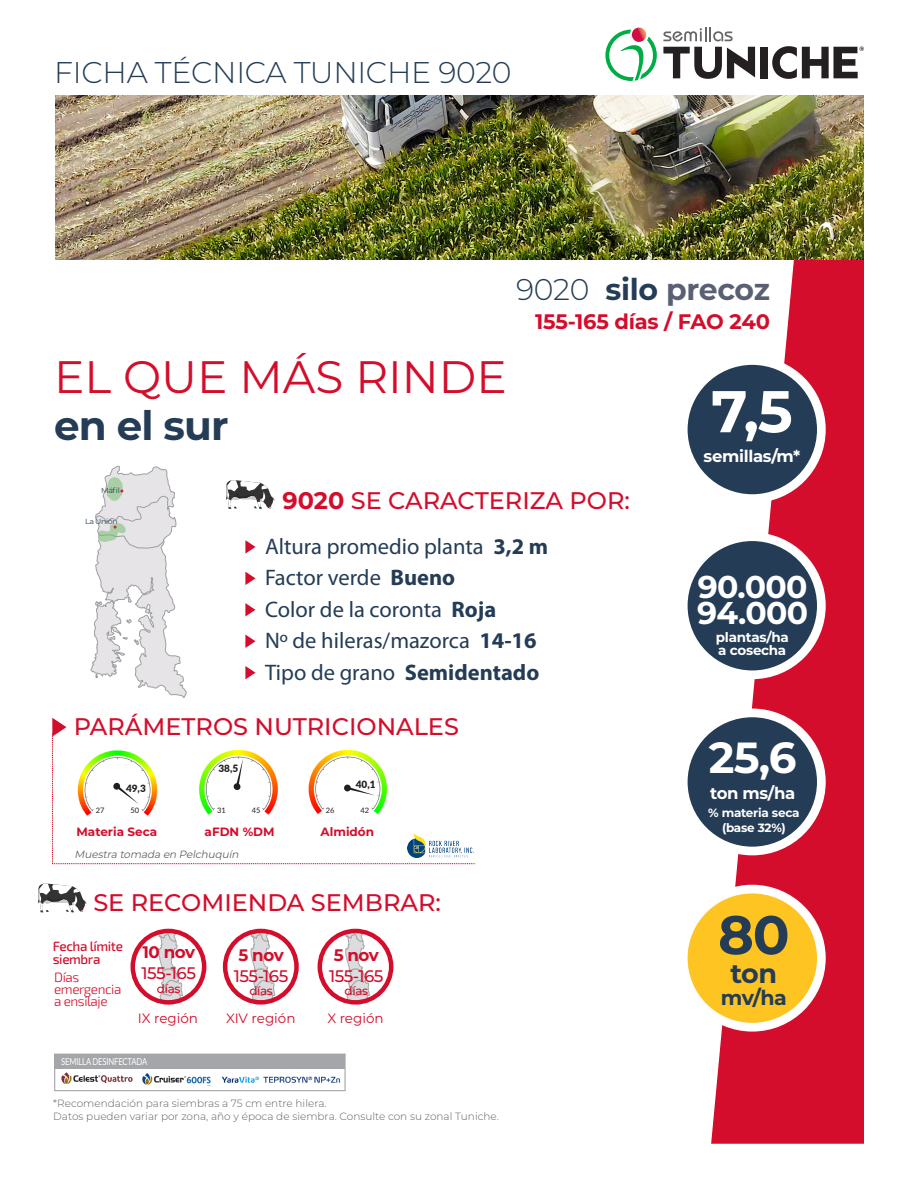
<style>
.page{position:relative;width:918px;height:1188px;background:#fff}
.page>*{position:absolute;margin:0;border:0;box-sizing:border-box;transform-origin:0 0}
.t1{font:700 58.8px "Montserrat";color:#fff}
.t2{font:700 54.3px "Montserrat";color:#243c55}
.t3{font:45.45px "Montserrat";color:#d30d2b}
.t4{font:700 43.5px "Montserrat";color:#fff}
.t5{font:700 40.5px "Montserrat";letter-spacing:-.02em;color:#243c55}
.t6{font:700 31.5px "Montserrat";letter-spacing:-.02em;color:#fff}
.t7{font:300 30px "Montserrat";letter-spacing:-.01em;color:#243c55}
.t8{font:700 30px "Montserrat";letter-spacing:-.01em;color:#5a6073}
.t9{font:700 27px "Montserrat";color:#243c55}
.t10{font:500 24px "Montserrat";color:#d30d2b}
.t11{font:22.5px "Myriad Pro";color:#243c55}
.t12{font:700 21px "Montserrat";letter-spacing:-.01em;color:#d30d2b}
.t13{font:700 20.55px "Montserrat";color:#243c55}
.t14{font:500 16.65px/21px "Montserrat";letter-spacing:-.03em;color:#d30d2b}
.t15{font:700 16.5px "Montserrat";letter-spacing:-.02em;color:#fff}
.t16{font:13.5px "Montserrat";color:#d30d2b}
.t17{font:300 13.5px "Exo 2";letter-spacing:-.03em;color:#d30d2b}
.t18{font:700 13.5px/13.5px "Montserrat";letter-spacing:-.02em;color:#fff}
.t19{font:500 13.5px/13.5px "Exo 2";letter-spacing:-.03em;color:#d30d2b}
.t20{font:700 12px "Montserrat";color:#d30d2b}
.t21{font:700 12px/15px "Montserrat";letter-spacing:-.02em;color:#fff;text-align:center}
.t22{font:500 12px "Montserrat";letter-spacing:-.03em;color:#d30d2b}
.t23{font:300 10.5px "Montserrat";color:#616164}
.t24{font:italic 10.5px "Montserrat";color:#616164}
.t25{font:900 10.05px "Lato";color:#231f20}
.t26{font:9.6px "Lato";letter-spacing:-.02em;color:#fff;scale:.8 1}
.t27{font:7.5px "Lato";color:#231f20}
.t28{font:7.35px "Montserrat";letter-spacing:-.05em;color:#243c55;scale:1.08 1}
.s1{font-weight:300;color:#243c55}
.s2{color:#243c55}
.s3{font-weight:700}
</style>
<div class="page">
<svg style="left:711px;top:259px;width:153px;height:885px;fill:#d30d2b"></svg>
<svg style="left:663px;top:27px;width:70px;height:14px"></svg>
<svg style="left:632px;top:28px;width:14px;height:14px"></svg>
<svg style="left:605px;top:30px;width:52px;height:51px"></svg>
<svg style="left:663px;top:47px;width:92px;height:32px"></svg>
<div style="left:761px;top:47px;width:7px;height:31px;background:#241f21"></div>
<svg style="left:772px;top:46px;width:92px;height:33px"></svg>
<img style="left:55px;top:95px;width:809px;height:164px">
<div style="left:683px;top:361px;width:138px;height:138px;background:#243c55;border-radius:50%"></div>
<div style="left:679px;top:356px;width:147px;height:147px;border:9px solid #fff;border-radius:50%"></div>
<div style="left:683px;top:537px;width:138px;height:138px;background:#243c55;border-radius:50%"></div>
<div style="left:679px;top:532px;width:147px;height:147px;border:9px solid #fff;border-radius:50%"></div>
<div style="left:683px;top:713px;width:138px;height:138px;background:#243c55;border-radius:50%"></div>
<div style="left:679px;top:709px;width:147px;height:146px;border:9px solid #fff;border-radius:50%"></div>
<div style="left:683px;top:889px;width:138px;height:138px;background:#fec422;border-radius:50%"></div>
<div style="left:679px;top:885px;width:147px;height:147px;border:9px solid #fff;border-radius:50%"></div>
<svg style="left:245px;top:540px;width:11px;height:14px"></svg>
<svg style="left:245px;top:572px;width:11px;height:13px"></svg>
<svg style="left:245px;top:603px;width:11px;height:14px"></svg>
<svg style="left:245px;top:635px;width:11px;height:13px"></svg>
<svg style="left:245px;top:666px;width:11px;height:13px"></svg>
<svg style="left:226px;top:480px;width:49px;height:29px"></svg>
<svg style="left:52px;top:733px;width:424px;height:131px"></svg>
<svg style="left:225px;top:931px;width:72px;height:71px"></svg>
<svg style="left:251px;top:931px;width:31px;height:69px"></svg>
<div style="left:223px;top:929px;width:76px;height:76px;border:4px solid #d30d2b;border-radius:50%"></div>
<svg style="left:133px;top:931px;width:71px;height:71px"></svg>
<svg style="left:158px;top:931px;width:31px;height:70px"></svg>
<div style="left:131px;top:929px;width:75px;height:76px;border:4px solid #d30d2b;border-radius:50%"></div>
<svg style="left:320px;top:931px;width:71px;height:71px"></svg>
<svg style="left:345px;top:931px;width:31px;height:70px"></svg>
<div style="left:318px;top:929px;width:75px;height:76px;border:4px solid #d30d2b;border-radius:50%"></div>
<svg style="left:38px;top:884px;width:49px;height:28px"></svg>
<svg style="left:90px;top:466px;width:97px;height:232px"></svg>
<div style="left:55px;top:1054px;width:290px;height:14px;background:#a5a6aa"></div>
<div style="left:54px;top:1054px;width:292px;height:37px;border:1px solid #a5a6aa"></div>
<img style="left:142px;top:1073px;width:69px;height:12px">
<svg style="left:193px;top:1084px;width:14px;height:1px"></svg>
<img style="left:61px;top:1072px;width:71px;height:12px">
<img style="left:221px;top:1076px;width:119px;height:7px">
<p class="t7" style="left:54px;top:52px;width:459px">FICHA TÉCNICA TUNICHE 9020</p>
<p class="t3" style="left:54px;top:346px;width:454px">EL QUE MÁS RINDE</p>
<p class="t5" style="left:54px;top:397px;width:176px">en el sur</p>
<p class="t8" style="left:516px;top:268px;width:255px"><span class="s1">9020</span> <span class="s2">silo</span> precoz</p>
<p class="t12" style="left:535px;top:306px;width:236px">155-165 días / FAO 240</p>
<p class="t1" style="left:711px;top:369px;width:83px">7,5</p>
<p class="t15" style="left:704px;top:445px;width:98px">semillas/m*</p>
<p class="t28" style="left:101px;top:485px;width:19px">Máfil</p>
<p class="t10" style="left:283px;top:484px;width:349px"><span class="s3">9020</span> SE CARACTERIZA POR:</p>
<p class="t11" style="left:265px;top:533px;width:285px">Altura promedio planta <span class="s3">3,2 m</span></p>
<p class="t11" style="left:265px;top:564px;width:192px">Factor verde <span class="s3">Bueno</span></p>
<p class="t11" style="left:265px;top:596px;width:233px">Color de la coronta <span class="s3">Roja</span></p>
<p class="t11" style="left:265px;top:627px;width:273px">Nº de hileras/mazorca <span class="s3">14-16</span></p>
<p class="t11" style="left:265px;top:659px;width:276px">Tipo de grano <span class="s3">Semidentado</span></p>
<p class="t10" style="left:74px;top:710px;width:387px">PARÁMETROS NUTRICIONALES</p>
<p class="t28" style="left:85px;top:517px;width:32px">La Unión</p>
<p class="t25" style="left:126px;top:781px;width:21px">49,3</p>
<p class="t27" style="left:96px;top:805px;width:10px">27</p>
<p class="t27" style="left:131px;top:805px;width:10px">50</p>
<p class="t25" style="left:219px;top:761px;width:21px">38,5</p>
<p class="t27" style="left:217px;top:805px;width:10px">31</p>
<p class="t27" style="left:252px;top:805px;width:10px">45</p>
<p class="t25" style="left:356px;top:776px;width:21px">40,1</p>
<p class="t27" style="left:326px;top:805px;width:10px">26</p>
<p class="t27" style="left:361px;top:805px;width:10px">42</p>
<p class="t20" style="left:76px;top:823px;width:82px">Materia Seca</p>
<p class="t20" style="left:205px;top:823px;width:71px">aFDN %DM</p>
<p class="t20" style="left:321px;top:823px;width:55px">Almidón</p>
<p class="t24" style="left:75px;top:847px;width:168px">Muestra tomada en Pelchuquín</p>
<p class="t10" style="left:93px;top:886px;width:349px">SE RECOMIENDA SEMBRAR:</p>
<p class="t19" style="left:53px;top:938px;width:72px">Fecha límite siembra</p>
<p class="t17" style="left:54px;top:968px;width:27px">Días</p>
<p class="t17" style="left:54px;top:980px;width:69px">emergencia</p>
<p class="t17" style="left:54px;top:992px;width:55px">a ensilaje</p>
<p class="t16" style="left:138px;top:1008px;width:62px">IX región</p>
<p class="t16" style="left:226px;top:1008px;width:71px">XIV región</p>
<p class="t16" style="left:327px;top:1008px;width:58px">X región</p>
<p class="t14" style="left:142px;top:941px;width:56px"><span class="s3">10 nov<br></span>155-165</p>
<p class="t22" style="left:157px;top:980px;width:25px">días</p>
<p class="t14" style="left:234px;top:944px;width:56px"><span class="s3">5 nov<br></span>155-165</p>
<p class="t22" style="left:249px;top:983px;width:25px">días</p>
<p class="t14" style="left:329px;top:944px;width:56px"><span class="s3">5 nov<br></span>155-165</p>
<p class="t22" style="left:345px;top:983px;width:25px">días</p>
<p class="t26" style="left:61px;top:1055px;width:109px">SEMILLA DESINFECTADA</p>
<p class="t23" style="left:53px;top:1096px;width:275px">*Recomendación para siembras a 75 cm entre hilera.</p>
<p class="t23" style="left:53px;top:1109px;width:447px">Datos pueden variar por zona, año y época de siembra. Consulte con su zonal Tuniche.</p>
<p class="t6" style="left:698px;top:564px;width:111px">90.000</p>
<p class="t6" style="left:697px;top:590px;width:113px">94.000</p>
<p class="t18" style="left:716px;top:629px;width:74px">plantas/ha a cosecha</p>
<p class="t4" style="left:709px;top:726px;width:89px">25,6</p>
<p class="t15" style="left:710px;top:781px;width:87px">ton ms/ha</p>
<p class="t21" style="left:708px;top:804px;width:93px">% materia seca (base 32%)</p>
<p class="t2" style="left:718px;top:896px;width:73px">80</p>
<p class="t9" style="left:731px;top:954px;width:48px">ton</p>
<p class="t13" style="left:721px;top:983px;width:68px">mv/ha</p>
</div>
